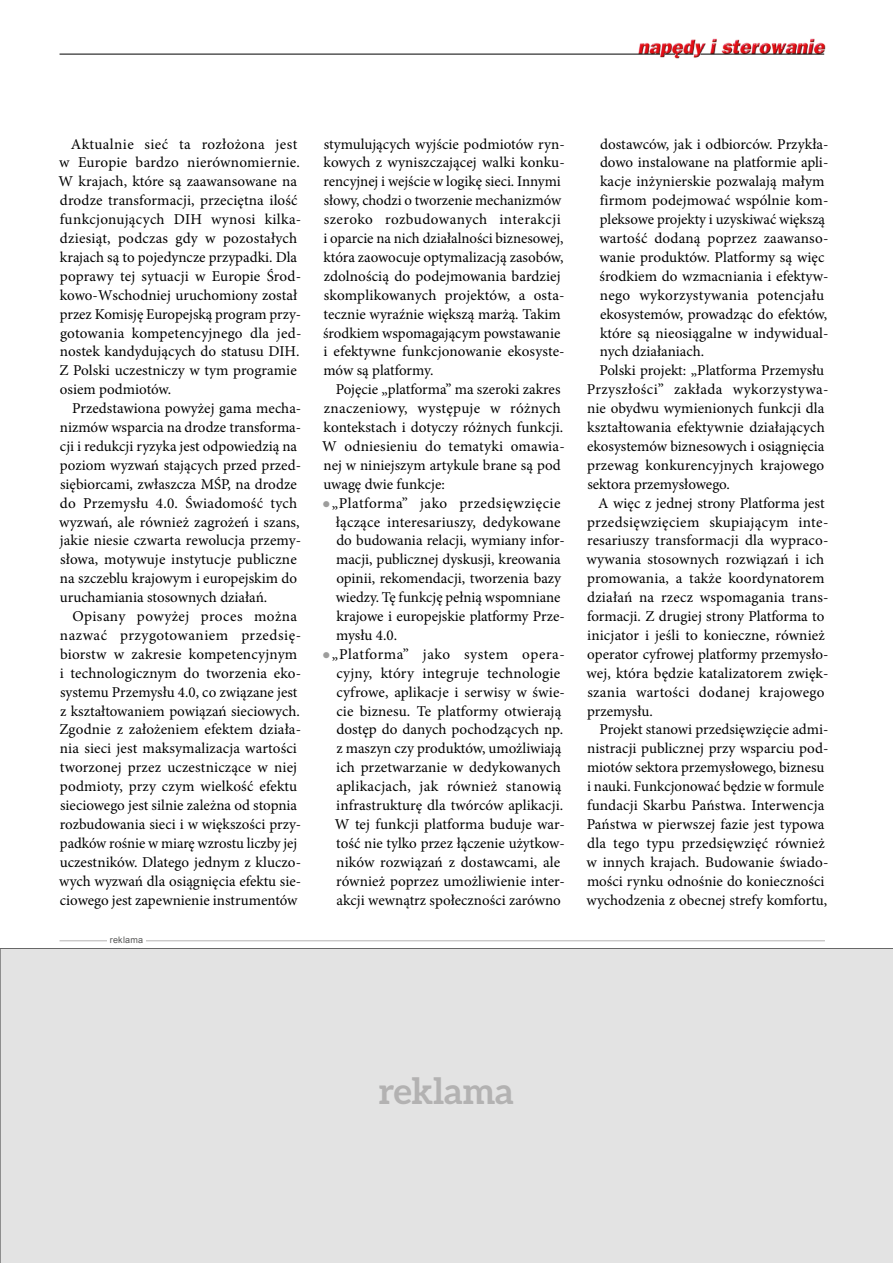
<style>
.page{position:relative;width:893px;height:1263px;background:#fff}
.page>*{position:absolute;margin:0;border:0;box-sizing:border-box;transform-origin:0 0}
.t1{font:700 36px "Aleo";letter-spacing:-.005em;color:#b3b2b2}
.t2{font:15px/18.9px "Minion Pro";letter-spacing:.005em;color:#000}
.t3{font:15px "Minion Pro";letter-spacing:.025em;color:#000}
.t4{font:15px "Minion Pro";letter-spacing:.03em;color:#000}
.t5{font:15px "Minion Pro";letter-spacing:.035em;color:#000}
.t6{font:9px "Arial";letter-spacing:.02em;color:#575756}
</style>
<div class="page">
<img style="left:636px;top:38px;width:190px;height:21px">
<hr style="left:60px;top:54px;width:600px;height:1px;background:#000">
<svg style="left:665px;top:54px;width:28px;height:1px"></svg>
<hr style="left:700px;top:54px;width:124px;height:1px;background:#000">
<hr style="left:60px;top:940px;width:765px;height:1px;background:#b3b2b2">
<div style="left:107px;top:936px;width:39px;height:9px;background:#fff"></div>
<div style="left:0;top:948px;width:893px;height:315px;background:#e3e3e3"></div>
<p class="t2" style="left:59px;top:134px;width:244px;text-indent:12px">Aktualnie sieć ta rozłożona jest w Europie bardzo nierównomiernie.<br>W krajach, które są zaawansowane na drodze transformacji, przeciętna ilość funkcjonujących DIH wynosi kilka&shy;dziesiąt, podczas gdy w pozostałych krajach są to pojedyncze przypadki. Dla poprawy tej sytuacji w Europie Środ&shy;kowo-Wschodniej uruchomiony został przez Komisję Europejską program przy&shy;gotowania kompetencyjnego dla jed&shy;nostek kandydujących do statusu DIH.<br>Z Polski uczestniczy w tym programie osiem podmiotów.</p>
<p class="t2" style="left:59px;top:399px;width:244px;text-indent:13px">Przedstawiona powyżej gama mecha&shy;nizmów wsparcia na drodze transforma&shy;cji i redukcji ryzyka jest odpowiedzią na poziom wyzwań stających przed przed&shy;siębiorcami, zwłaszcza MŚP, na drodze do Przemysłu 4.0. Świadomość tych wyzwań, ale również zagrożeń i szans, jakie niesie czwarta rewolucja przemy&shy;słowa, motywuje instytucje publiczne na szczeblu krajowym i europejskim do uruchamiania stosownych działań.</p>
<p class="t2" style="left:59px;top:607px;width:243px;text-indent:13px">Opisany powyżej proces można nazwać przygotowaniem przedsię&shy;biorstw w zakresie kompetencyjnym i technologicznym do tworzenia eko&shy;systemu Przemysłu 4.0, co związane jest z kształtowaniem powiązań sieciowych.<br>Zgodnie z założeniem efektem działa&shy;nia sieci jest maksymalizacja wartości tworzonej przez uczestniczące w niej podmioty, przy czym wielkość efektu sieciowego jest silnie zależna od stopnia rozbudowania sieci i w większości przy&shy;padków rośnie w miarę wzrostu liczby jej uczestników. Dlatego jednym z kluczo&shy;wych wyzwań dla osiągnięcia efektu sie&shy;ciowego jest zapewnienie instrumentów</p>
<p class="t6" style="left:110px;top:934px;width:35px">reklama</p>
<p class="t2" style="left:323px;top:134px;width:243px">stymulujących wyjście podmiotów ryn&shy;kowych z wyniszczającej walki konku&shy;rencyjnej i wejście w logikę sieci. Innymi słowy, chodzi o tworzenie mechanizmów szeroko rozbudowanych interakcji i oparcie na nich działalności biznesowej, która zaowocuje optymalizacją zasobów, zdolnością do podejmowania bardziej skomplikowanych projektów, a osta&shy;tecznie wyraźnie większą marżą. Takim środkiem wspomagającym powstawanie i efektywne funkcjonowanie ekosyste&shy;mów są platformy.</p>
<p class="t2" style="left:322px;top:380px;width:244px;text-indent:14px">Pojęcie „platforma” ma szeroki zakres znaczeniowy, występuje w różnych kontekstach i dotyczy różnych funkcji.<br>W odniesieniu do tematyki omawia&shy;nej w niniejszym artykule brane są pod uwagę dwie funkcje:</p>
<p class="t4" style="left:332px;top:493px;width:230px">„Platforma” jako przedsięwzięcie</p>
<p class="t2" style="left:336px;top:512px;width:226px">łączące interesariuszy, dedykowane</p>
<p class="t2" style="left:336px;top:531px;width:230px">do budowania relacji, wymiany infor-</p>
<p class="t2" style="left:336px;top:550px;width:226px">macji, publicznej dyskusji, kreowania</p>
<p class="t2" style="left:336px;top:569px;width:226px">opinii, rekomendacji, tworzenia bazy</p>
<p class="t2" style="left:336px;top:588px;width:226px">wiedzy. Tę funkcję pełnią wspomniane</p>
<p class="t2" style="left:336px;top:607px;width:230px">krajowe i europejskie platformy Prze-</p>
<p class="t2" style="left:336px;top:626px;width:63px">mysłu 4.0.</p>
<p class="t5" style="left:332px;top:644px;width:234px">„Platforma” jako system opera-</p>
<p class="t2" style="left:336px;top:664px;width:225px">cyjny, który integruje technologie</p>
<p class="t2" style="left:336px;top:682px;width:230px">cyfrowe, aplikacje i serwisy w świe-</p>
<p class="t2" style="left:336px;top:701px;width:226px">cie biznesu. Te platformy otwierają</p>
<p class="t2" style="left:336px;top:720px;width:228px">dostęp do danych pochodzących np.</p>
<p class="t2" style="left:336px;top:739px;width:226px">z maszyn czy produktów, umożliwiają</p>
<p class="t2" style="left:336px;top:758px;width:226px">ich przetwarzanie w dedykowanych</p>
<p class="t2" style="left:336px;top:777px;width:227px">aplikacjach, jak również stanowią</p>
<p class="t2" style="left:336px;top:796px;width:228px">infrastrukturę dla twórców aplikacji.</p>
<p class="t2" style="left:335px;top:815px;width:231px">W tej funkcji platforma buduje war-</p>
<p class="t2" style="left:336px;top:834px;width:230px">tość nie tylko przez łączenie użytkow-</p>
<p class="t2" style="left:336px;top:853px;width:226px">ników rozwiązań z dostawcami, ale</p>
<p class="t2" style="left:336px;top:871px;width:228px">również poprzez umożliwienie inter-</p>
<p class="t2" style="left:336px;top:890px;width:226px">akcji wewnątrz społeczności zarówno</p>
<p class="t2" style="left:600px;top:134px;width:230px">dostawców, jak i odbiorców. Przykła-</p>
<p class="t2" style="left:600px;top:153px;width:230px">dowo instalowane na platformie apli-</p>
<p class="t2" style="left:600px;top:172px;width:226px">kacje inżynierskie pozwalają małym</p>
<p class="t2" style="left:600px;top:191px;width:230px">firmom podejmować wspólnie kom-</p>
<p class="t2" style="left:600px;top:210px;width:227px">pleksowe projekty i uzyskiwać większą</p>
<p class="t2" style="left:599px;top:229px;width:231px">wartość dodaną poprzez zaawanso-</p>
<p class="t2" style="left:599px;top:248px;width:227px">wanie produktów. Platformy są więc</p>
<p class="t2" style="left:599px;top:267px;width:231px">środkiem do wzmacniania i efektyw-</p>
<p class="t2" style="left:600px;top:286px;width:226px">nego wykorzystywania potencjału</p>
<p class="t2" style="left:600px;top:304px;width:229px">ekosystemów, prowadząc do efektów,</p>
<p class="t2" style="left:600px;top:323px;width:230px">które są nieosiągalne w indywidual-</p>
<p class="t2" style="left:600px;top:342px;width:106px">nych działaniach.</p>
<p class="t2" style="left:599px;top:361px;width:226px">Polski projekt: „Platforma Przemysłu</p>
<p class="t3" style="left:587px;top:379px;width:243px">Przyszłości” zakłada wykorzystywa-</p>
<p class="t2" style="left:587px;top:399px;width:239px">nie obydwu wymienionych funkcji dla</p>
<p class="t2" style="left:587px;top:418px;width:239px">kształtowania efektywnie działających</p>
<p class="t2" style="left:587px;top:437px;width:239px">ekosystemów biznesowych i osiągnięcia</p>
<p class="t2" style="left:587px;top:456px;width:239px">przewag konkurencyjnych krajowego</p>
<p class="t2" style="left:587px;top:475px;width:144px">sektora przemysłowego.</p>
<p class="t2" style="left:598px;top:493px;width:228px">A więc z jednej strony Platforma jest</p>
<p class="t3" style="left:587px;top:512px;width:243px">przedsięwzięciem skupiającym inte-</p>
<p class="t2" style="left:587px;top:531px;width:243px">resariuszy transformacji dla wypraco-</p>
<p class="t2" style="left:587px;top:550px;width:239px">wywania stosownych rozwiązań i ich</p>
<p class="t2" style="left:587px;top:569px;width:239px">promowania, a także koordynatorem</p>
<p class="t2" style="left:587px;top:588px;width:243px">działań na rzecz wspomagania trans-</p>
<p class="t2" style="left:587px;top:607px;width:239px">formacji. Z drugiej strony Platforma to</p>
<p class="t2" style="left:587px;top:626px;width:239px">inicjator i jeśli to konieczne, również</p>
<p class="t2" style="left:587px;top:645px;width:243px">operator cyfrowej platformy przemysło-</p>
<p class="t2" style="left:587px;top:664px;width:243px">wej, która będzie katalizatorem zwięk-</p>
<p class="t2" style="left:587px;top:682px;width:239px">szania wartości dodanej krajowego</p>
<p class="t2" style="left:587px;top:701px;width:67px">przemysłu.</p>
<p class="t2" style="left:599px;top:720px;width:231px">Projekt stanowi przedsięwzięcie admi-</p>
<p class="t2" style="left:587px;top:739px;width:243px">nistracji publicznej przy wsparciu pod-</p>
<p class="t2" style="left:587px;top:758px;width:239px">miotów sektora przemysłowego, biznesu</p>
<p class="t2" style="left:587px;top:777px;width:239px">i nauki. Funkcjonować będzie w formule</p>
<p class="t2" style="left:587px;top:796px;width:239px">fundacji Skarbu Państwa. Interwencja</p>
<p class="t2" style="left:587px;top:815px;width:239px">Państwa w pierwszej fazie jest typowa</p>
<p class="t2" style="left:587px;top:834px;width:239px">dla tego typu przedsięwzięć również</p>
<p class="t2" style="left:587px;top:853px;width:243px">w innych krajach. Budowanie świado-</p>
<p class="t2" style="left:587px;top:871px;width:239px">mości rynku odnośnie do konieczności</p>
<p class="t2" style="left:587px;top:890px;width:242px">wychodzenia z obecnej strefy komfortu,</p>
<h1 class="t1" style="left:379px;top:1070px;width:136px">reklama</h1>
</div>
